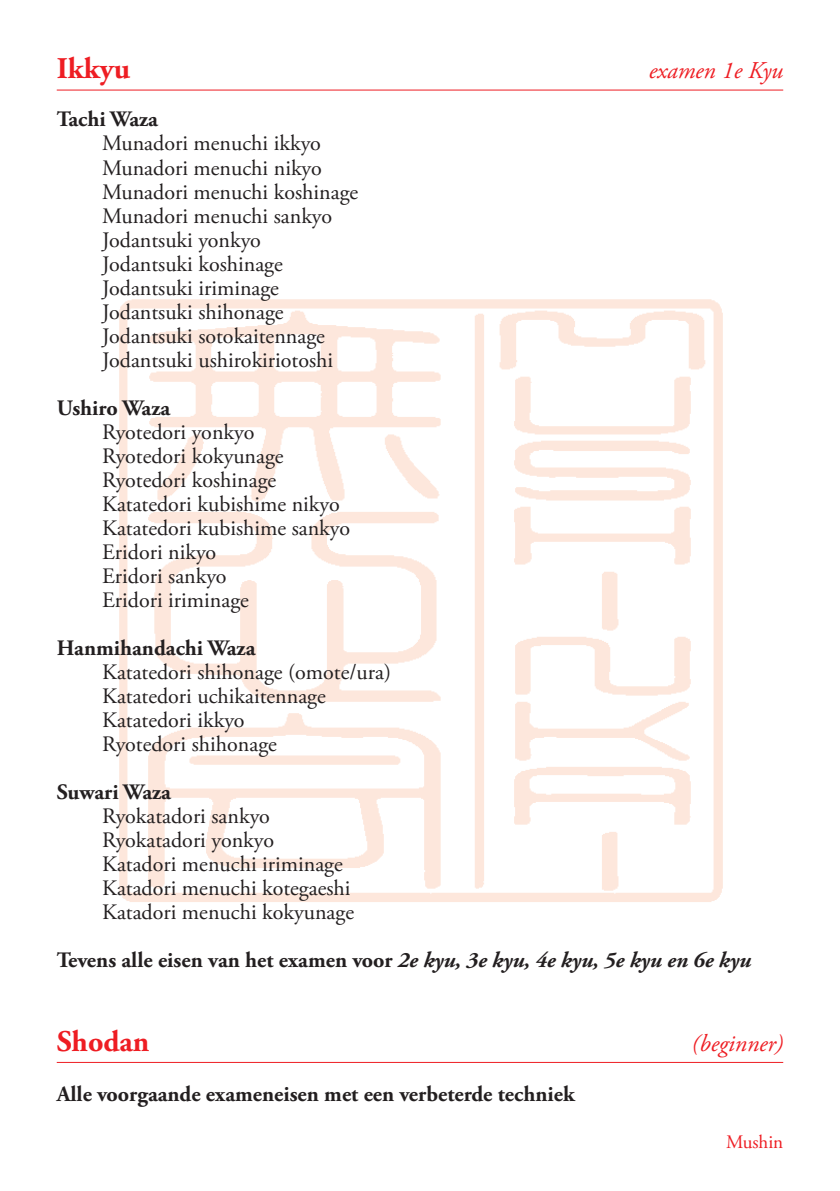
<style>
.page{position:relative;width:840px;height:1191px;background:#fff}
.page>*{position:absolute;margin:0;border:0;box-sizing:border-box;transform-origin:0 0}
.t1{font:700 30px "Adobe Garamond Pro";color:#ee1d23}
.t2{font:italic 24px "Adobe Garamond Pro";color:#ee1d23}
.t3{font:22px "Adobe Garamond Pro";color:#231f20}
.t4{font:700 22px "Adobe Garamond Pro";color:#231f20}
.t5{font:19px "Adobe Garamond Pro";color:#ee1d23}
.s1{font-style:italic}
</style>
<div class="page">
<img style="left:119px;top:299px;width:604px;height:603px">
<hr style="left:57px;top:90px;width:725px;height:1px;background:#ee1d23">
<hr style="left:57px;top:1062px;width:725px;height:1px;background:#ee1d23">
<p class="t1" style="left:57px;top:51px;width:75px">Ikkyu</p>
<p class="t2" style="left:648px;top:56px;width:136px">examen 1e Kyu</p>
<p class="t4" style="left:57px;top:107px;width:103px">Tachi Waza</p>
<p class="t3" style="left:102px;top:130px;width:220px">Munadori menuchi ikkyo</p>
<p class="t3" style="left:102px;top:154px;width:221px">Munadori menuchi nikyo</p>
<p class="t3" style="left:102px;top:178px;width:257px">Munadori menuchi koshinage</p>
<p class="t3" style="left:102px;top:202px;width:231px">Munadori menuchi sankyo</p>
<p class="t3" style="left:102px;top:226px;width:160px">Jodantsuki yonkyo</p>
<p class="t3" style="left:102px;top:250px;width:182px">Jodantsuki koshinage</p>
<p class="t3" style="left:102px;top:274px;width:178px">Jodantsuki iriminage</p>
<p class="t3" style="left:102px;top:298px;width:183px">Jodantsuki shihonage</p>
<p class="t3" style="left:102px;top:322px;width:224px">Jodantsuki sotokaitennage</p>
<p class="t3" style="left:102px;top:346px;width:232px">Jodantsuki ushirokiriotoshi</p>
<p class="t4" style="left:57px;top:395px;width:115px">Ushiro Waza</p>
<p class="t3" style="left:102px;top:418px;width:154px">Ryotedori yonkyo</p>
<p class="t3" style="left:102px;top:442px;width:183px">Ryotedori kokyunage</p>
<p class="t3" style="left:102px;top:466px;width:175px">Ryotedori koshinage</p>
<p class="t3" style="left:102px;top:490px;width:239px">Katatedori kubishime nikyo</p>
<p class="t3" style="left:102px;top:514px;width:249px">Katatedori kubishime sankyo</p>
<p class="t3" style="left:102px;top:538px;width:116px">Eridori nikyo</p>
<p class="t3" style="left:102px;top:562px;width:126px">Eridori sankyo</p>
<p class="t3" style="left:102px;top:586px;width:148px">Eridori iriminage</p>
<p class="t4" style="left:57px;top:635px;width:200px">Hanmihandachi Waza</p>
<p class="t3" style="left:102px;top:658px;width:290px">Katatedori shihonage (omote/ura)</p>
<p class="t3" style="left:102px;top:682px;width:225px">Katatedori uchikaitennage</p>
<p class="t3" style="left:102px;top:706px;width:144px">Katatedori ikkyo</p>
<p class="t3" style="left:102px;top:730px;width:176px">Ryotedori shihonage</p>
<p class="t4" style="left:57px;top:779px;width:116px">Suwari Waza</p>
<p class="t3" style="left:102px;top:802px;width:169px">Ryokatadori sankyo</p>
<p class="t3" style="left:102px;top:826px;width:173px">Ryokatadori yonkyo</p>
<p class="t3" style="left:102px;top:850px;width:242px">Katadori menuchi iriminage</p>
<p class="t3" style="left:102px;top:874px;width:250px">Katadori menuchi kotegaeshi</p>
<p class="t3" style="left:102px;top:898px;width:253px">Katadori menuchi kokyunage</p>
<p class="t4" style="left:57px;top:947px;width:695px">Tevens alle eisen van het examen voor <span class="s1">2e kyu, 3e kyu, 4e kyu, 5e kyu en 6e kyu</span></p>
<p class="t1" style="left:57px;top:1023px;width:94px">Shodan</p>
<p class="t2" style="left:691px;top:1028px;width:93px">(beginner)</p>
<p class="t4" style="left:57px;top:1081px;width:519px">Alle voorgaande exameneisen met een verbeterde techniek</p>
<p class="t5" style="left:725px;top:1130px;width:59px">Mushin</p>
</div>
